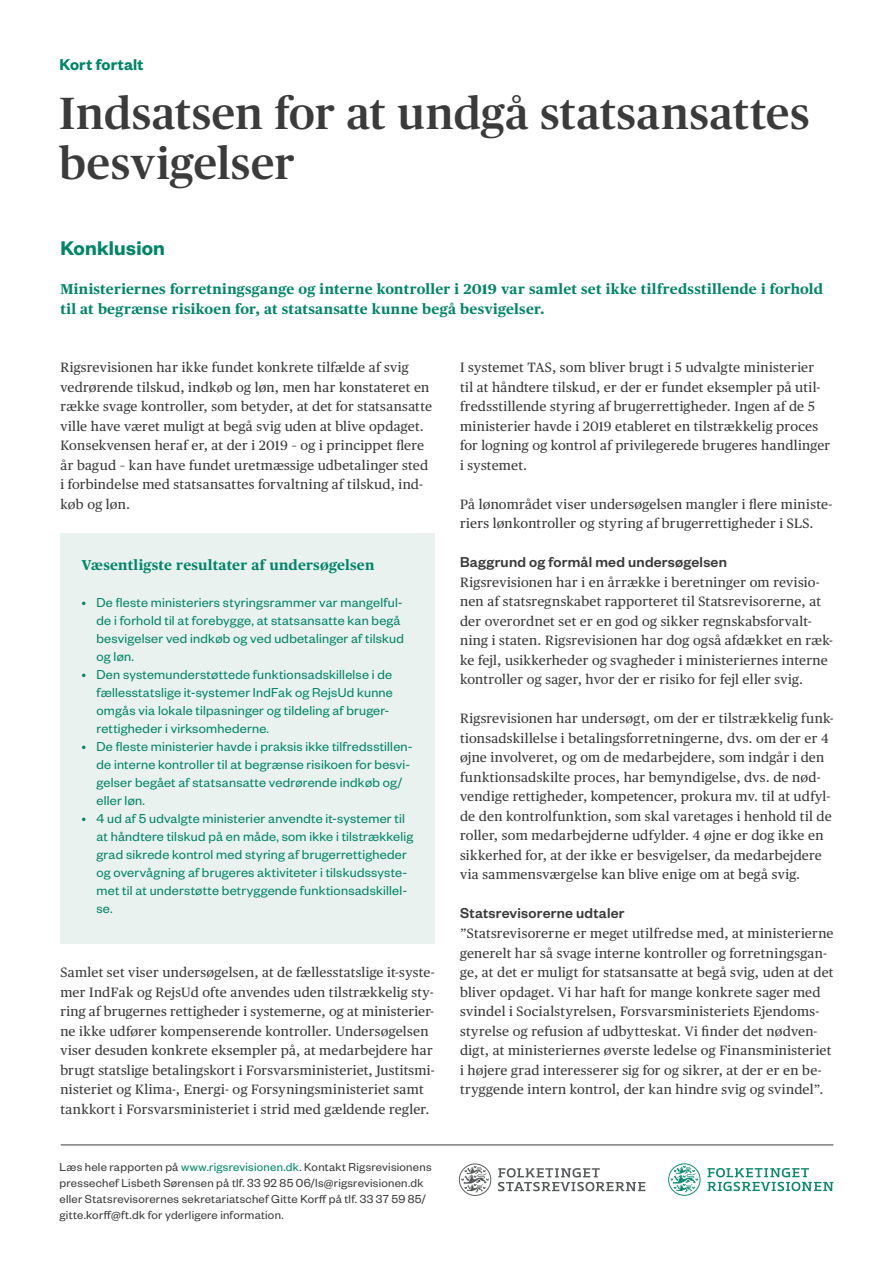
<style>
.page{position:relative;width:893px;height:1263px;background:#fff}
.page>*{position:absolute;margin:0;border:0;box-sizing:border-box;transform-origin:0 0}
.Overskrfit_Publico_3{font:500 45px "Publico Headline";letter-spacing:.02em;color:#3b3b3b}
.Mellemrubrik_1_Found{font:600 21.75px "Founders Grotesk";letter-spacing:.01em;color:#008567}
.Mellemrubrik_1_Found-2{font:600 17.25px "Founders Grotesk";letter-spacing:.015em;color:#008567}
.Mellemrubrik_3_Found{font:500 15.75px "Founders Grotesk";letter-spacing:.015em;color:#3b3b3b}
.t1{font:14.25px/18px "Founders Grotesk";letter-spacing:.015em;color:#008567}
.Brødtekst_Publico_9{font:700 14.25px/19.5px "Publico Text";letter-spacing:.015em;color:#008567}
.Brødtekst_Publico_9-2{font:13.5px/19.5px "Publico Text";letter-spacing:.02em;color:#3b3b3b}
.Mellemrubrik_3_Found-2{font:13.5px/19.5px "Publico Text";letter-spacing:.02em;color:#3b3b3b}
.Note_Overskrift_Publ{font:12.75px/15.8px "Founders Grotesk";letter-spacing:.02em;color:#3b3b3b}
.s1{color:#008567}
</style>
<div class="page">
<svg style="left:707px;top:1168px;width:126px;height:23px"></svg>
<svg style="left:668px;top:1163px;width:33px;height:33px"></svg>
<svg style="left:498px;top:1168px;width:147px;height:23px"></svg>
<svg style="left:459px;top:1163px;width:32px;height:33px"></svg>
<hr style="left:61px;top:1145px;width:772px;height:1px;background:#3b3b3b">
<div style="left:60px;top:533px;width:375px;height:411px;background:#eaf2f0"></div>
<p class="Mellemrubrik_1_Found-2" style="left:60px;top:54px;width:86px">Kort fortalt</p>
<p class="Overskrfit_Publico_3" style="left:60px;top:82px;width:751px">Indsatsen for at undgå statsansattes</p>
<p class="Overskrfit_Publico_3" style="left:60px;top:131px;width:236px">besvigelser</p>
<p class="Mellemrubrik_1_Found" style="left:60px;top:235px;width:106px">Konklusion</p>
<p class="Brødtekst_Publico_9" style="left:60px;top:279px;width:764px">Ministeriernes forretningsgange og interne kontroller i 2019 var samlet set ikke tilfredsstillende i forhold til at begrænse risikoen for, at statsansatte kunne begå besvigelser.</p>
<p class="Mellemrubrik_3_Found-2" style="left:60px;top:357px;width:373px">Rigsrevisionen har ikke fundet konkrete tilfælde af svig vedrørende tilskud, indkøb og løn, men har konstateret en række svage kontroller, som betyder, at det for statsansatte ville have været muligt at begå svig uden at blive opdaget.<br>Konsekvensen heraf er, at der i 2019 – og i princippet flere år bagud – kan have fundet uretmæssige udbetalinger sted</p>
<p class="Mellemrubrik_3_Found-2" style="left:60px;top:474px;width:364px">i forbindelse med statsansattes forvaltning af tilskud, ind&shy;køb og løn.</p>
<p class="Brødtekst_Publico_9" style="left:82px;top:554px;width:294px">Væsentligste resultater af undersøgelsen</p>
<p class="t1" style="left:97px;top:593px;width:309px;text-indent:-15px">• De fleste ministeriers styringsrammer var mangelful&shy;de i forhold til at forebygge, at statsansatte kan begå besvigelser ved indkøb og ved udbetalinger af tilskud og løn.</p>
<p class="t1" style="left:97px;top:665px;width:298px;text-indent:-15px">• Den systemunderstøttede funktionsadskillelse i de fællesstatslige it-systemer IndFak og RejsUd kunne omgås via lokale tilpasninger og tildeling af bruger&shy;rettigheder i virksomhederne.</p>
<p class="t1" style="left:97px;top:737px;width:318px;text-indent:-15px">• De fleste ministerier havde i praksis ikke tilfredsstillen&shy;de interne kontroller til at begrænse risikoen for besvi&shy;gelser begået af statsansatte vedrørende indkøb og/ eller løn.</p>
<p class="t1" style="left:97px;top:809px;width:318px;text-indent:-15px">• 4 ud af 5 udvalgte ministerier anvendte it-systemer til at håndtere tilskud på en måde, som ikke i tilstrækkelig grad sikrede kontrol med styring af brugerrettigheder og overvågning af brugeres aktiviteter i tilskudssyste&shy;met til at understøtte betryggende funktionsadskillel&shy;se.</p>
<p class="Mellemrubrik_3_Found-2" style="left:60px;top:962px;width:376px">Samlet set viser undersøgelsen, at de fællesstatslige it-syste&shy;mer IndFak og RejsUd ofte anvendes uden tilstrækkelig sty&shy;ring af brugernes rettigheder i systemerne, og at ministerier&shy;ne ikke udfører kompenserende kontroller. Undersøgelsen viser desuden konkrete eksempler på, at medarbejdere har brugt statslige betalingskort i Forsvarsministeriet, Justitsmi&shy;nisteriet og Klima-, Energi- og Forsyningsministeriet samt tankkort i Forsvarsministeriet i strid med gældende regler.</p>
<p class="Note_Overskrift_Publ" style="left:60px;top:1159px;width:374px">Læs hele rapporten på <span class="s1">www.rigsrevisionen.dk</span>. Kontakt Rigsrevisionens pressechef Lisbeth Sørensen på tlf. 33 92 85 06/ls@rigsrevisionen.dk eller Statsrevisorernes sekretariatschef Gitte Korff på tlf. 33 37 59 85/ gitte.korff@ft.dk for yderligere information.</p>
<p class="Mellemrubrik_3_Found-2" style="left:460px;top:357px;width:372px">I systemet TAS, som bliver brugt i 5 udvalgte ministerier til at håndtere tilskud, er der er fundet eksempler på util&shy;fredsstillende styring af brugerrettigheder. Ingen af de 5 ministerier havde i 2019 etableret en tilstrækkelig proces for logning og kontrol af privilegerede brugeres handlinger i systemet.</p>
<p class="Mellemrubrik_3_Found-2" style="left:460px;top:494px;width:374px">På lønområdet viser undersøgelsen mangler i flere ministe&shy;riers lønkontroller og styring af brugerrettigheder i SLS.</p>
<p class="Mellemrubrik_3_Found" style="left:460px;top:553px;width:268px">Baggrund og formål med undersøgelsen</p>
<p class="Brødtekst_Publico_9-2" style="left:460px;top:572px;width:374px">Rigsrevisionen har i en årrække i beretninger om revisio&shy;nen af statsregnskabet rapporteret til Statsrevisorerne, at der overordnet set er en god og sikker regnskabsforvalt&shy;ning i staten. Rigsrevisionen har dog også afdækket en ræk&shy;ke fejl, usikkerheder og svagheder i ministeriernes interne kontroller og sager, hvor der er risiko for fejl eller svig.</p>
<p class="Brødtekst_Publico_9-2" style="left:460px;top:708px;width:375px">Rigsrevisionen har undersøgt, om der er tilstrækkelig funk&shy;tionsadskillelse i betalingsforretningerne, dvs. om der er 4 øjne involveret, og om de medarbejdere, som indgår i den funktionsadskilte proces, har bemyndigelse, dvs. de nød&shy;vendige rettigheder, kompetencer, prokura mv. til at udfyl&shy;de den kontrolfunktion, som skal varetages i henhold til de roller, som medarbejderne udfylder. 4 øjne er dog ikke en sikkerhed for, at der ikke er besvigelser, da medarbejdere via sammensværgelse kan blive enige om at begå svig.</p>
<p class="Mellemrubrik_3_Found" style="left:460px;top:904px;width:166px">Statsrevisorerne udtaler</p>
<p class="Brødtekst_Publico_9-2" style="left:460px;top:923px;width:375px">”Statsrevisorerne er meget utilfredse med, at ministerierne generelt har så svage interne kontroller og forretningsgan&shy;ge, at det er muligt for statsansatte at begå svig, uden at det bliver opdaget. Vi har haft for mange konkrete sager med svindel i Socialstyrelsen, Forsvarsministeriets Ejendoms&shy;styrelse og refusion af udbytteskat. Vi finder det nødven&shy;digt, at ministeriernes øverste ledelse og Finansministeriet i højere grad interesserer sig for og sikrer, at der er en be&shy;tryggende intern kontrol, der kan hindre svig og svindel”.</p>
</div>
